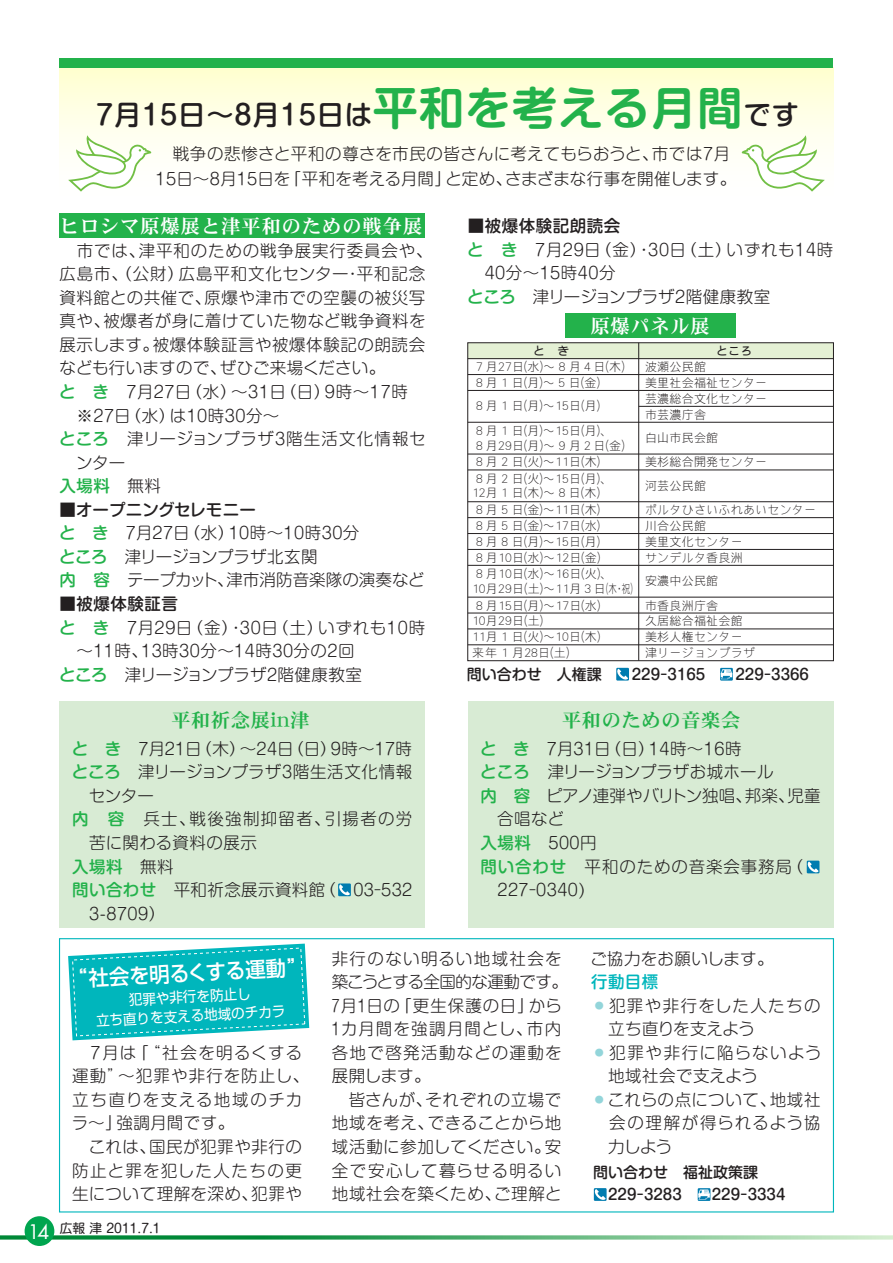
<style>
.page{position:relative;width:893px;height:1263px;background:#fff}
.page>*{position:absolute;margin:0;border:0;box-sizing:border-box;transform-origin:0 0}
.t1{font:500 27.3px "Shin M Go";letter-spacing:.03em;color:#231f20}
.t2{font:500 21px "Shin Go";color:#fff}
.t3{font:19.5px "DFPHS Mincho CID W7";letter-spacing:.035em;color:#fff}
.t4{font:19.5px "DFPHS Mincho CID W7";letter-spacing:.02em;color:#23b24b}
.t5{font:300 16.5px/23.5px "Shin M Go";letter-spacing:.03em;color:#231f20;text-align:justify}
.t6{font:300 16.5px "Shin M Go";letter-spacing:.05em;color:#231f20}
.t7{font:300 16.5px/24.5px "Shin M Go";letter-spacing:.01em;color:#231f20}
.t8{font:300 16.5px/23.5px "Shin M Go";letter-spacing:.06em;color:#231f20}
.t9{font:300 16.5px "Shin M Go";color:#231f20}
.t10{font:300 16.5px/23.5px "Shin M Go";letter-spacing:.005em;color:#231f20}
.t11{font:300 16.5px/23.5px "Shin M Go";letter-spacing:.07em;color:#231f20}
.t12{font:300 16.5px "Shin M Go";letter-spacing:-.02em;color:#231f20}
.t13{font:300 16.5px "Shin M Go";letter-spacing:.08em;color:#231f20}
.t14{font:500 16.5px "Shin M Go";letter-spacing:.03em;color:#231f20}
.t15{font:500 16.5px "Shin M Go";letter-spacing:.03em;color:#23b24b}
.t16{font:500 16.5px "Shin M Go";color:#00b6bc}
.t17{font:500 15px/22px "Shin M Go";color:#231f20}
.t18{font:14.25px/19px "Shin Go";color:#fff;text-align:center;scale:.95 1}
.t19{font:12.75px "Shin M Go";color:#231f20}
.t20{font:12px/15.9px "DFP Gothic PCID W2";letter-spacing:.02em;color:#231f20}
.t21{font:12px "DFP Gothic PCID W5";color:#231f20}
.t22{font:300 9px "Shin M Go";color:#93d5da}
.s1{font-family:"Shin M Go De";font-weight:700;font-size:45px;color:#23b24b}
.s2{font-weight:500;color:#23b24b}
.s3{font-weight:300;color:#231f20}
.s4{font-weight:500}
.s5{font-family:"Futura";font-size:19.5px;color:#fff}
</style>
<div class="page">
<div style="left:60px;top:67px;width:773px;height:138px;background:linear-gradient(to bottom,#ffffd4,#fff)"></div>
<div style="left:60px;top:702px;width:365px;height:226px;background:#d8ebd4"></div>
<div style="left:60px;top:213px;width:365px;height:25px;background:#23b24b"></div>
<div style="left:59px;top:938px;width:775px;height:274px;background:#fff;border:1px solid #00b6bc"></div>
<div style="left:468px;top:702px;width:365px;height:226px;background:#d8ebd4"></div>
<div style="left:566px;top:313px;width:170px;height:25px;background:#23b24b"></div>
<svg style="left:68px;top:943px;width:241px;height:97px;background:#28c1c6"></svg>
<svg style="left:68px;top:135px;width:83px;height:57px"></svg>
<svg style="left:742px;top:135px;width:83px;height:57px"></svg>
<div style="left:468px;top:343px;width:365px;height:16px;background:#e4f0d4"></div>
<svg style="left:0;top:1235px;width:893px;height:4px;background:#5eb47c"></svg>
<div style="left:25px;top:1216px;width:29px;height:30px;background:#00a54f;border-radius:50%"></div>
<div style="left:616px;top:668px;width:13px;height:12px;background:#007cb0"></div>
<svg style="left:616px;top:669px;width:12px;height:11px"></svg>
<svg style="left:338px;top:883px;width:13px;height:13px"></svg>
<svg style="left:338px;top:884px;width:12px;height:12px"></svg>
<svg style="left:807px;top:861px;width:12px;height:12px"></svg>
<svg style="left:720px;top:668px;width:13px;height:13px"></svg>
<svg style="left:720px;top:669px;width:13px;height:10px"></svg>
<svg style="left:594px;top:1188px;width:13px;height:13px"></svg>
<svg style="left:594px;top:1189px;width:12px;height:12px"></svg>
<svg style="left:698px;top:1188px;width:12px;height:13px"></svg>
<svg style="left:698px;top:1189px;width:12px;height:10px"></svg>
<div style="left:467px;top:342px;width:367px;height:319px;border:1px solid #231f20"></div>
<hr style="left:638px;top:343px;width:1px;height:318px;background:#231f20">
<hr style="left:468px;top:358px;width:365px;height:1px;background:#231f20">
<hr style="left:468px;top:374px;width:365px;height:1px;background:#231f20">
<hr style="left:468px;top:390px;width:365px;height:1px;background:#231f20">
<hr style="left:639px;top:406px;width:194px;height:1px;background:#231f20">
<hr style="left:468px;top:422px;width:365px;height:1px;background:#231f20">
<hr style="left:468px;top:454px;width:365px;height:1px;background:#231f20">
<hr style="left:468px;top:470px;width:365px;height:1px;background:#231f20">
<hr style="left:468px;top:501px;width:365px;height:1px;background:#231f20">
<hr style="left:468px;top:517px;width:365px;height:1px;background:#231f20">
<hr style="left:468px;top:533px;width:365px;height:1px;background:#231f20">
<hr style="left:468px;top:549px;width:365px;height:1px;background:#231f20">
<hr style="left:468px;top:565px;width:365px;height:1px;background:#231f20">
<hr style="left:468px;top:597px;width:365px;height:1px;background:#231f20">
<hr style="left:468px;top:628px;width:365px;height:1px;background:#231f20">
<hr style="left:468px;top:644px;width:365px;height:1px;background:#231f20">
<hr style="left:468px;top:613px;width:365px;height:1px;background:#231f20">
<div style="left:60px;top:58px;width:773px;height:10px;background:#23b24b"></div>
<h1 class="t1" style="left:96px;top:95px;width:705px">7月15日～8月15日は<span class="s1">平和を考える月間</span>です</h1>
<p class="t7" style="left:156px;top:141px;width:582px;text-indent:17px">戦争の悲惨さと平和の尊さを市民の皆さんに考えてもらおうと、市では7月<br>15日～8月15日を「平和を考える月間」と定め、さまざまな行事を開催します。</p>
<p class="t3" style="left:60px;top:216px;width:364px">ヒロシマ原爆展と津平和のための戦争展</p>
<p class="t6" style="left:77px;top:239px;width:357px">市では、津平和のための戦争展実行委員会や、</p>
<p class="t6" style="left:60px;top:263px;width:367px">広島市、（公財）広島平和文化センター・平和記念</p>
<p class="t5" style="left:60px;top:285px;width:367px">資料館との共催で、原爆や津市での空襲の被災写</p>
<p class="t5" style="left:60px;top:308px;width:367px">真や、被爆者が身に着けていた物など戦争資料を</p>
<p class="t5" style="left:60px;top:332px;width:367px">展示します。被爆体験証言や被爆体験記の朗読会</p>
<p class="t9" style="left:60px;top:357px;width:327px">なども行いますので、ぜひご来場ください。</p>
<p class="t5" style="left:59px;top:379px;width:350px"><span class="s2">と き</span> 7月27日（水）～31日（日）9時～17時</p>
<p class="t5" style="left:77px;top:402px;width:204px">※27日（水）は10時30分～</p>
<p class="t5" style="left:59px;top:426px;width:368px"><span class="s2">ところ</span> 津リージョンプラザ3階生活文化情報セ</p>
<p class="t5" style="left:76px;top:449px;width:51px">ンター</p>
<p class="t15" style="left:60px;top:474px;width:103px">入場料 <span class="s3">無料</span></p>
<p class="t10" style="left:59px;top:497px;width:367px"><span class="s4">■オープニングセレモニー<br></span><span class="s2">と き</span> 7月27日（水）10時～10時30分<br><span class="s2">ところ</span> 津リージョンプラザ北玄関<br><span class="s2">内 容</span> テープカット、津市消防音楽隊の演奏など</p>
<p class="t14" style="left:60px;top:592px;width:120px">■被爆体験証言</p>
<p class="t6" style="left:59px;top:616px;width:368px"><span class="s2">と き</span> 7月29日（金）・30日（土）いずれも10時</p>
<p class="t5" style="left:76px;top:638px;width:280px">～11時、13時30分～14時30分の2回</p>
<p class="t9" style="left:59px;top:663px;width:304px"><span class="s2">ところ</span> 津リージョンプラザ2階健康教室</p>
<p class="t14" style="left:468px;top:214px;width:154px">■被爆体験記朗読会</p>
<p class="t6" style="left:467px;top:238px;width:368px"><span class="s2">と き</span> 7月29日（金）・30日（土）いずれも14時</p>
<p class="t5" style="left:485px;top:260px;width:132px">40分～15時40分</p>
<p class="t9" style="left:467px;top:286px;width:304px"><span class="s2">ところ</span> 津リージョンプラザ2階健康教室</p>
<p class="t3" style="left:591px;top:315px;width:120px">原爆パネル展</p>
<p class="t21" style="left:533px;top:344px;width:38px">と き</p>
<p class="t21" style="left:716px;top:344px;width:38px">ところ</p>
<p class="t20" style="left:474px;top:359px;width:152px">７月27日(水)～８月４日(木)<br>８月１日(月)～５日(金)</p>
<p class="t20" style="left:474px;top:393px;width:140px;line-height:25px">８月１日(月)～15日(月)<br>８月１日(月)～15日(月)、</p>
<p class="t20" style="left:474px;top:437px;width:152px;line-height:16.6px">８月29日(月)～９月２日(金)<br>８月２日(火)～11日(木)<br>８月２日(火)～15日(月)、</p>
<p class="t20" style="left:472px;top:485px;width:142px">12月１日(木)～８日(木)<br>８月５日(金)～11日(木)<br>８月５日(金)～17日(水)<br>８月８日(月)～15日(月)<br>８月10日(水)～12日(金)<br>８月10日(水)～16日(火)、</p>
<p class="t20" style="left:472px;top:580px;width:162px">10月29日(土)～11月３日(木・祝)<br>８月15日(月)～17日(水)<br>10月29日(土)<br>11月１日(火)～10日(木)<br>来年１月28日(土)</p>
<p class="t20" style="left:645px;top:359px;width:124px">波瀬公民館<br>美里社会福祉センター芸濃総合文化センター市芸濃庁舎</p>
<p class="t20" style="left:645px;top:426px;width:173px;line-height:24px">白山市民会館<br>美杉総合開発センター<br>河芸公民館<br>ポルタひさいふれあいセンター</p>
<p class="t20" style="left:645px;top:518px;width:99px">川合公民館<br>美里文化センターサンデルタ香良洲</p>
<p class="t20" style="left:645px;top:568px;width:75px;line-height:24.3px">安濃中公民館市香良洲庁舎</p>
<p class="t20" style="left:645px;top:613px;width:111px">久居総合福祉会館美杉人権センター津リージョンプラザ</p>
<p class="t17" style="left:467px;top:662px;width:137px">問い合わせ 人権課</p>
<p class="t17" style="left:632px;top:662px;width:75px">229－3165</p>
<p class="t17" style="left:735px;top:662px;width:75px">229－3366</p>
<p class="t4" style="left:171px;top:709px;width:140px">平和祈念展in津</p>
<p class="t4" style="left:562px;top:709px;width:180px">平和のための音楽会</p>
<p class="t5" style="left:72px;top:736px;width:342px"><span class="s2">と き</span> 7月21日（木）～24日（日）9時～17時</p>
<p class="t5" style="left:72px;top:759px;width:342px"><span class="s2">ところ</span> 津リージョンプラザ3階生活文化情報</p>
<p class="t5" style="left:89px;top:783px;width:67px">センター</p>
<p class="t13" style="left:72px;top:808px;width:342px"><span class="s2">内 容</span> 兵士、戦後強制抑留者、引揚者の労</p>
<p class="t5" style="left:89px;top:830px;width:169px">苦に関わる資料の展示</p>
<p class="t15" style="left:72px;top:854px;width:103px">入場料 <span class="s3">無料</span></p>
<p class="t5" style="left:72px;top:877px;width:342px"><span class="s2">問い合わせ</span> 平和祈念展示資料館（ 03－532</p>
<p class="t5" style="left:89px;top:900px;width:77px">3-8709）</p>
<p class="t5" style="left:480px;top:736px;width:263px"><span class="s2">と き</span> 7月31日（日）14時～16時</p>
<p class="t9" style="left:480px;top:761px;width:295px"><span class="s2">ところ</span> 津リージョンプラザお城ホール</p>
<p class="t12" style="left:480px;top:784px;width:342px"><span class="s2">内 容</span> ピアノ連弾やバリトン独唱、邦楽、児童</p>
<p class="t5" style="left:497px;top:806px;width:69px">合唱など</p>
<p class="t5" style="left:480px;top:830px;width:118px"><span class="s2">入場料</span> 500円</p>
<p class="t6" style="left:480px;top:855px;width:324px"><span class="s2">問い合わせ</span> 平和のための音楽会事務局（</p>
<p class="t5" style="left:497px;top:877px;width:89px">227－0340)</p>
<p class="t2" style="left:66px;top:966px;width:242px;rotate:-3deg">“社会を明るくする運動”</p>
<p class="t18" style="left:95px;top:991px;width:201px;rotate:-3deg">犯罪や非行を防止し<br>立ち直りを支える地域のチカラ</p>
<p class="t11" style="left:72px;top:1040px;width:239px;text-indent:19px">7月は「“社会を明るくする運動”～犯罪や非行を防止し、立ち直りを支える地域のチカラ～」強調月間です。</p>
<p class="t5" style="left:72px;top:1134px;width:231px;text-indent:17px">これは、国民が犯罪や非行の防止と罪を犯した人たちの更生について理解を深め、犯罪や</p>
<p class="t19" style="left:28px;top:1219px;width:135px"><span class="s5">14</span> 広報津 2011.7.1</p>
<p class="t8" style="left:328px;top:945px;width:242px">非行のない明るい地域社会を築こうとする全国的な運動です。<br>７月１日の「更生保護の日」から<br>１カ月間を強調月間とし、市内各地で啓発活動などの運動を展開します。</p>
<p class="t5" style="left:332px;top:1087px;width:232px;text-indent:17px">皆さんが、それぞれの立場で地域を考え、できることから地域活動に参加してください。安全で安心して暮らせる明るい地域社会を築くため、ご理解と</p>
<p class="t7" style="left:591px;top:945px;width:184px">ご協力をお願いします。</p>
<p class="t16" style="left:591px;top:970px;width:69px">行動目標</p>
<p class="t5" style="left:608px;top:992px;width:215px;text-align:left">犯罪や非行をした人たちの立ち直りを支えよう<br>犯罪や非行に陥らないよう地域社会で支えよう<br>これらの点について、地域社会の理解が得られるよう協力しよう</p>
<p class="t22" style="left:595px;top:999px;width:10px">●</p>
<p class="t22" style="left:595px;top:1046px;width:10px">●</p>
<p class="t22" style="left:595px;top:1093px;width:10px">●</p>
<p class="t17" style="left:608px;top:1160px;width:151px;text-indent:-15px">問い合わせ 福祉政策課<br>229－3283</p>
<p class="t17" style="left:712px;top:1182px;width:75px">229－3334</p>
</div>
